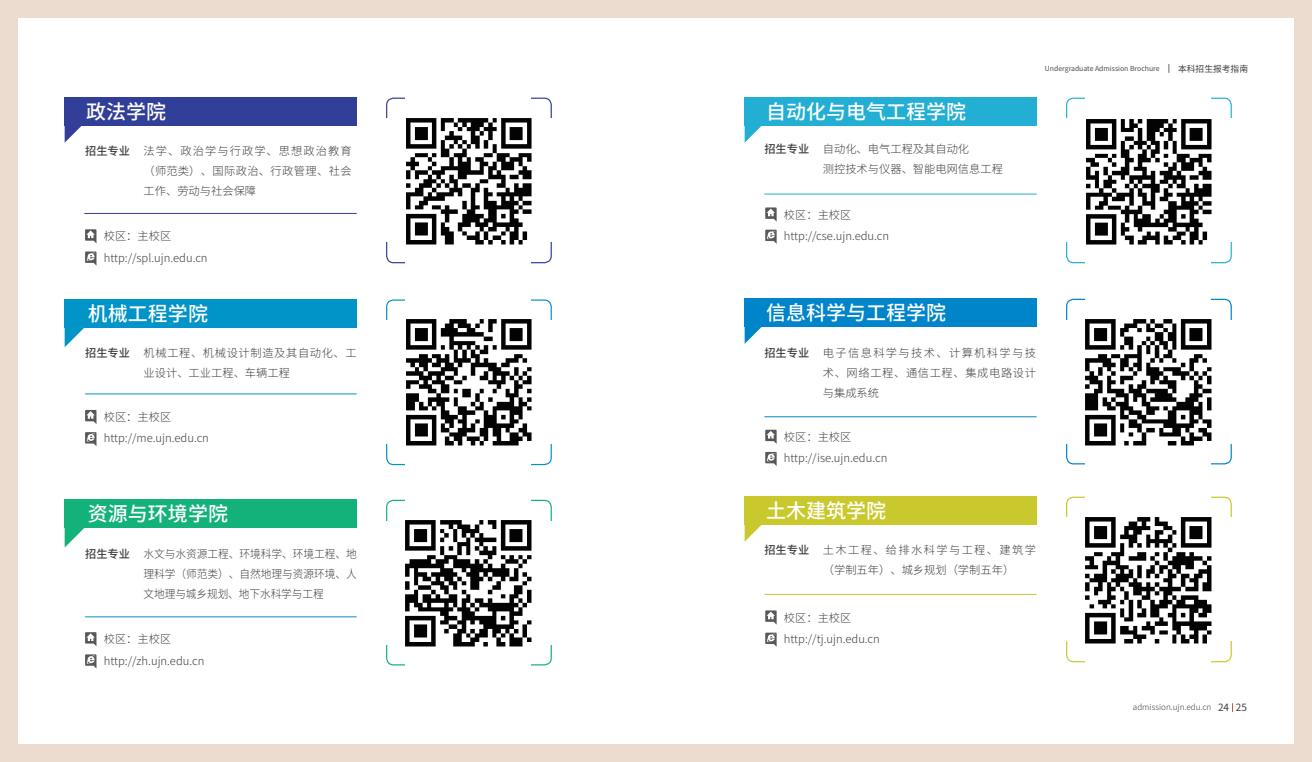
<style>
.page{position:relative;width:1312px;height:762px;background:#fff}
.page>*{position:absolute;margin:0;border:0;box-sizing:border-box;transform-origin:0 0}
.t1{font:500 20px "Source Han Sans CN";color:#fff}
.t2{font:300 11.25px/21.2px "Source Han Sans CN";color:#3e3e3f}
.t3{font:300 11.25px/20px "Source Han Sans CN";color:#3e3e3f;text-align:justify;scale:.95 1}
.t4{font:300 11.25px/20px "Source Han Sans CN";letter-spacing:.12em;color:#3e3e3f}
.t5{font:300 11.25px/20px "Source Han Sans CN";letter-spacing:.055em;color:#3e3e3f}
.t6{font:10px "Source Han Sans CN";color:#3e3e3f}
.t7{font:8.75px "Source Han Sans CN";color:#3e3e3f}
.t8{font:300 8.12px "Source Han Sans CN";color:#3e3e3f}
.t9{font:6.88px "Source Han Sans CN";color:#4b4c4d}
.s1{font-weight:500}
</style>
<div class="page">
<img style="left:1085px;top:517px;width:127px;height:127px">
<img style="left:1085px;top:319px;width:127px;height:127px">
<img style="left:1086px;top:119px;width:126px;height:126px">
<img style="left:405px;top:520px;width:127px;height:127px">
<img style="left:406px;top:319px;width:126px;height:127px">
<img style="left:406px;top:118px;width:126px;height:127px">
<div style="left:65px;top:299px;width:291px;height:29px;background:#0094c8"></div>
<div style="left:65px;top:499px;width:291px;height:29px;background:#13b27b"></div>
<div style="left:65px;top:97px;width:291px;height:29px;background:#323f99"></div>
<div style="left:744px;top:97px;width:292px;height:29px;background:#23afd4"></div>
<div style="left:744px;top:298px;width:292px;height:29px;background:#0084ca"></div>
<div style="left:744px;top:496px;width:292px;height:29px;background:#c9c92d"></div>
<svg style="left:65px;top:126px;width:17px;height:17px"></svg>
<svg style="left:744px;top:126px;width:18px;height:17px"></svg>
<svg style="left:744px;top:327px;width:18px;height:17px"></svg>
<svg style="left:744px;top:525px;width:18px;height:17px"></svg>
<svg style="left:65px;top:328px;width:19px;height:19px"></svg>
<svg style="left:65px;top:528px;width:19px;height:19px"></svg>
<hr style="left:84px;top:213px;width:272px;height:1px;background:#323f99">
<hr style="left:764px;top:194px;width:272px;height:1px;background:#23afd4">
<hr style="left:764px;top:416px;width:272px;height:1px;background:#0084ca">
<hr style="left:764px;top:594px;width:272px;height:1px;background:#c9c92d">
<hr style="left:85px;top:394px;width:271px;height:1px;background:#0094c8">
<hr style="left:85px;top:616px;width:271px;height:1px;background:#0094c8">
<div style="left:0;top:0;width:1311px;height:18px;background:#ebdccf"></div>
<div style="left:0;top:744px;width:1311px;height:18px;background:#ebdccf"></div>
<div style="left:1294px;top:0;width:17px;height:762px;background:#ebdccf"></div>
<div style="left:0;top:0;width:18px;height:762px;background:#ebdccf"></div>
<svg style="left:85px;top:229px;width:11px;height:14px"></svg>
<svg style="left:85px;top:251px;width:11px;height:14px"></svg>
<svg style="left:765px;top:207px;width:11px;height:14px"></svg>
<svg style="left:765px;top:230px;width:11px;height:13px"></svg>
<svg style="left:765px;top:430px;width:11px;height:13px"></svg>
<svg style="left:765px;top:452px;width:11px;height:14px"></svg>
<svg style="left:765px;top:610px;width:11px;height:14px"></svg>
<svg style="left:765px;top:632px;width:11px;height:14px"></svg>
<svg style="left:85px;top:410px;width:11px;height:14px"></svg>
<svg style="left:85px;top:432px;width:11px;height:14px"></svg>
<svg style="left:85px;top:632px;width:11px;height:14px"></svg>
<svg style="left:85px;top:654px;width:11px;height:14px"></svg>
<h1 class="t1" style="left:86px;top:100px;width:82px">政法学院</h1>
<h1 class="t1" style="left:766px;top:100px;width:201px">自动化与电气工程学院</h1>
<p class="t2" style="left:144px;top:141px;width:210px;line-height:20px;text-align:justify;text-indent:-58px"><span class="s1">招生专业</span> 法学、政治学与行政学、思想政治教育（师范类）、国际政治、行政管理、社会工作、劳动与社会保障</p>
<p class="t2" style="left:822px;top:140px;width:181px;line-height:20px;text-indent:-58px"><span class="s1">招生专业</span> 自动化、电气工程及其自动化<br>测控技术与仪器、智能电网信息工程</p>
<p class="t2" style="left:104px;top:226px;width:105px">校区：主校区http://spl.ujn.edu.cn</p>
<p class="t2" style="left:783px;top:204px;width:107px">校区：主校区http://cse.ujn.edu.cn</p>
<p class="t9" style="left:1044px;top:65px;width:116px">Undergraduate Admission Brochure</p>
<p class="t7" style="left:1177px;top:64px;width:71px">本科招生报考指南</p>
<h1 class="t1" style="left:88px;top:302px;width:122px">机械工程学院</h1>
<p class="t5" style="left:144px;top:343px;width:215px;text-indent:-58px"><span class="s1">招生专业</span> 机械工程、机械设计制造及其自动化、工业设计、工业工程、车辆工程</p>
<p class="t2" style="left:104px;top:406px;width:107px">校区：主校区http://me.ujn.edu.cn</p>
<h1 class="t1" style="left:88px;top:503px;width:142px">资源与环境学院</h1>
<p class="t3" style="left:144px;top:543px;width:226px;text-indent:-58px"><span class="s1">招生专业</span> 水文与水资源工程、环境科学、环境工程、地理科学（师范类）、自然地理与资源环境、人文地理与城乡规划、地下水科学与工程</p>
<p class="t2" style="left:104px;top:629px;width:102px">校区：主校区http://zh.ujn.edu.cn</p>
<h1 class="t1" style="left:766px;top:302px;width:181px">信息科学与工程学院</h1>
<p class="t2" style="left:822px;top:343px;width:215px;line-height:20px;text-align:justify;text-indent:-58px"><span class="s1">招生专业</span> 电子信息科学与技术、计算机科学与技术、网络工程、通信工程、集成电路设计与集成系统</p>
<p class="t2" style="left:783px;top:426px;width:105px">校区：主校区http://ise.ujn.edu.cn</p>
<h1 class="t1" style="left:766px;top:499px;width:121px">土木建筑学院</h1>
<p class="t4" style="left:822px;top:540px;width:215px;text-indent:-58px"><span class="s1">招生专业</span> 土木工程、给排水科学与工程、建筑学（学制五年）、城乡规划（学制五年）</p>
<p class="t2" style="left:783px;top:607px;width:97px">校区：主校区http://tj.ujn.edu.cn</p>
<p class="t8" style="left:1132px;top:702px;width:80px">admission.ujn.edu.cn</p>
<p class="t6" style="left:1217px;top:702px;width:30px">24 25</p>
</div>
